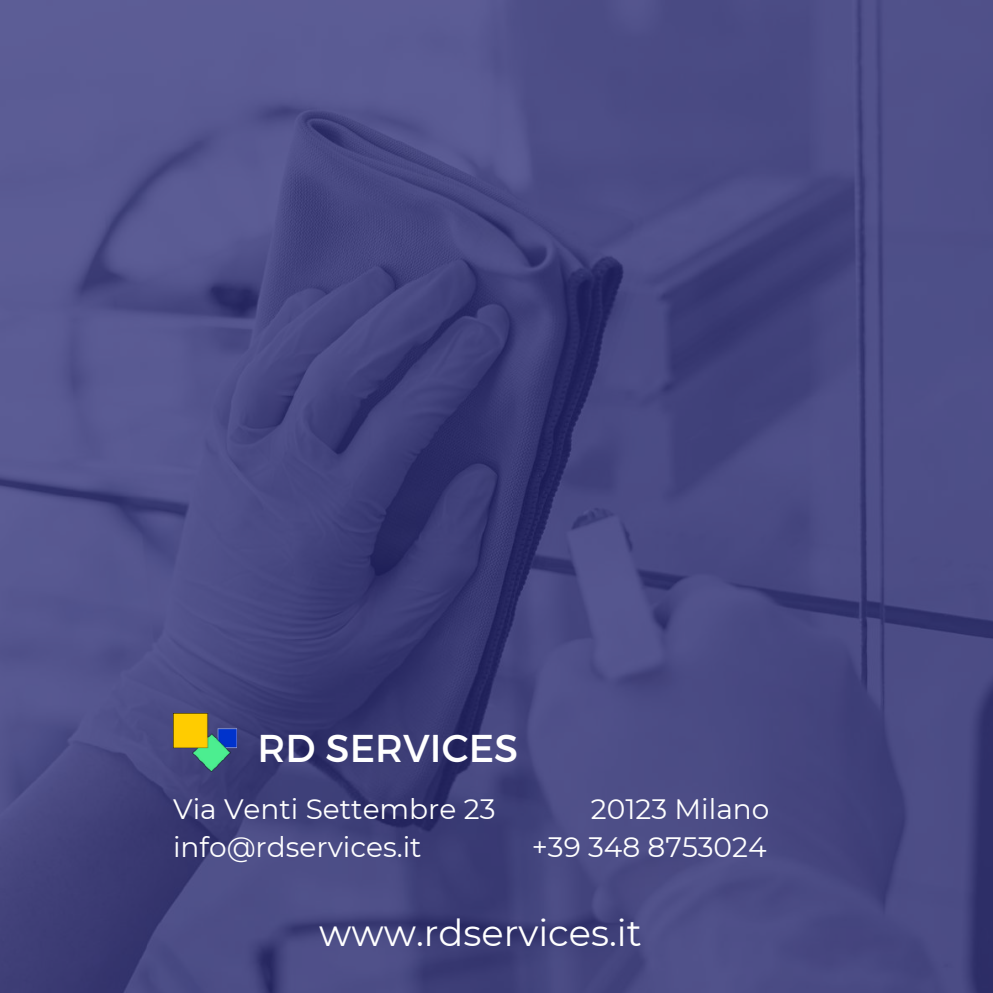
<style>
.page{position:relative;width:993px;height:993px;background:#fff}
.page>*{position:absolute;margin:0;border:0;box-sizing:border-box;transform-origin:0 0}
.t1{font:38.68px "Montserrat";color:#fff}
.t2{font:36.75px "Montserrat";color:#fff}
.t3{font:28px "Montserrat";color:#fff}
</style>
<div class="page">
<img style="left:0;top:0;width:992px;height:992px">
<img style="left:173px;top:713px;width:64px;height:58px">
<h1 class="t1" style="left:257px;top:723px;width:262px">RD SERVICES</h1>
<p class="t3" style="left:173px;top:791px;width:324px">Via Venti Settembre 23</p>
<p class="t3" style="left:591px;top:791px;width:180px">20123 Milano</p>
<p class="t3" style="left:173px;top:829px;width:250px">info@rdservices.it</p>
<p class="t3" style="left:531px;top:829px;width:236px">+39 348 8753024</p>
<h2 class="t2" style="left:319px;top:909px;width:324px">www.rdservices.it</h2>
</div>
